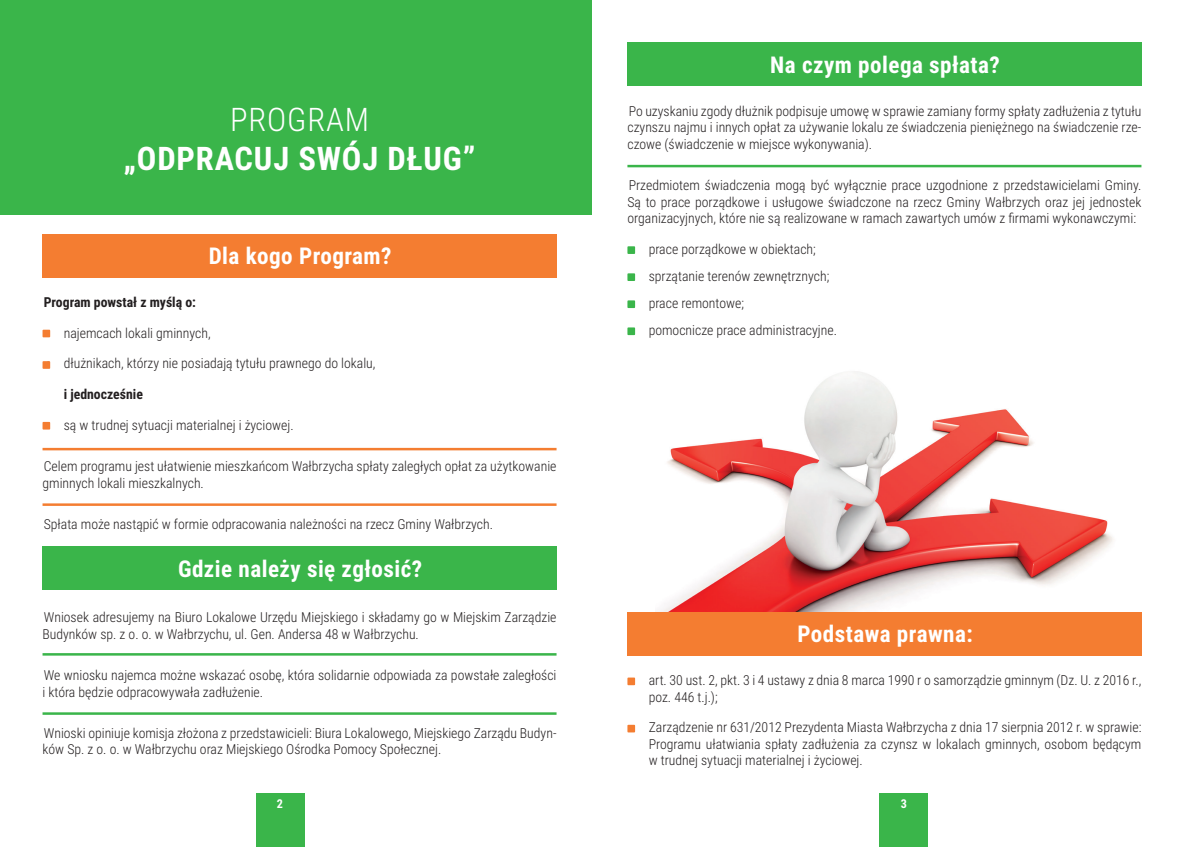
<style>
.page{position:relative;width:1184px;height:847px;background:#fff}
.page>*{position:absolute;margin:0;border:0;box-sizing:border-box;transform-origin:0 0}
.t1{font:700 32.5px "Roboto Condensed";letter-spacing:.025em;color:#fff}
.t2{font:300 32.5px "Roboto Condensed";letter-spacing:.025em;color:#fff}
.t3{font:700 23.12px "Roboto Condensed";letter-spacing:.02em;color:#fff}
.t4{font:300 13.75px/16.5px "Roboto Condensed";color:#231f20}
.t5{font:700 13.75px "Roboto Condensed";color:#231f20}
.t6{font:700 12.12px "Roboto Condensed";color:#fff}
</style>
<div class="page">
<div style="left:256px;top:793px;width:48px;height:54px;background:#3ab54a"></div>
<div style="left:880px;top:793px;width:48px;height:54px;background:#3ab54a"></div>
<img style="left:658px;top:371px;width:456px;height:241px">
<div style="left:0;top:0;width:592px;height:214px;background:#3ab54a"></div>
<div style="left:43px;top:234px;width:513px;height:43px;background:#f47d31"></div>
<div style="left:627px;top:612px;width:514px;height:44px;background:#f47d31"></div>
<div style="left:43px;top:546px;width:513px;height:44px;background:#3ab54a"></div>
<hr style="left:43px;top:448px;width:513px;height:2px;background:#f47d31">
<hr style="left:43px;top:503px;width:513px;height:3px;background:#f47d31">
<hr style="left:43px;top:653px;width:513px;height:3px;background:#3ab54a">
<hr style="left:43px;top:712px;width:513px;height:3px;background:#3ab54a">
<div style="left:43px;top:330px;width:7px;height:7px;background:#f47d31"></div>
<div style="left:627px;top:43px;width:514px;height:43px;background:#3ab54a"></div>
<hr style="left:627px;top:165px;width:514px;height:2px;background:#3ab54a">
<div style="left:627px;top:246px;width:8px;height:8px;background:#3ab54a"></div>
<div style="left:627px;top:273px;width:8px;height:8px;background:#3ab54a"></div>
<div style="left:627px;top:300px;width:8px;height:8px;background:#3ab54a"></div>
<div style="left:627px;top:327px;width:8px;height:8px;background:#3ab54a"></div>
<div style="left:627px;top:677px;width:8px;height:8px;background:#f47d31"></div>
<div style="left:627px;top:725px;width:8px;height:7px;background:#f47d31"></div>
<div style="left:43px;top:361px;width:7px;height:8px;background:#f47d31"></div>
<div style="left:43px;top:422px;width:7px;height:7px;background:#f47d31"></div>
<h1 class="t2" style="left:230px;top:97px;width:140px">PROGRAM</h1>
<h1 class="t1" style="left:124px;top:136px;width:353px">„ODPRACUJ SWÓJ DŁUG”</h1>
<h2 class="t3" style="left:209px;top:240px;width:184px">Dla kogo Program?</h2>
<p class="t5" style="left:44px;top:292px;width:154px">Program powstał z myślą o:</p>
<p class="t4" style="left:46px;top:324px;width:166px">• najemcach lokali gminnych,</p>
<p class="t4" style="left:46px;top:355px;width:331px">• dłużnikach, którzy nie posiadają tytułu prawnego do lokalu,</p>
<p class="t5" style="left:64px;top:384px;width:81px">i jednocześnie</p>
<p class="t4" style="left:46px;top:416px;width:249px">• są w trudnej sytuacji materialnej i życiowej.</p>
<p class="t4" style="left:43px;top:457px;width:515px">Celem programu jest ułatwienie mieszkańcom Wałbrzycha spłaty zaległych opłat za użytkowanie gminnych lokali mieszkalnych.</p>
<p class="t4" style="left:44px;top:515px;width:451px">Spłata może nastąpić w formie odpracowania należności na rzecz Gminy Wałbrzych.</p>
<h2 class="t3" style="left:178px;top:552px;width:246px">Gdzie należy się zgłosić?</h2>
<p class="t4" style="left:43px;top:609px;width:515px">Wniosek adresujemy na Biuro Lokalowe Urzędu Miejskiego i składamy go w Miejskim Zarządzie<br>Budynków sp. z o. o. w Wałbrzychu, ul. Gen. Andersa 48 w Wałbrzychu.</p>
<p class="t4" style="left:43px;top:666px;width:515px">We wniosku najemca możne wskazać osobę, która solidarnie odpowiada za powstałe zaległości i która będzie odpracowywała zadłużenie.</p>
<p class="t4" style="left:43px;top:724px;width:515px">Wnioski opiniuje komisja złożona z przedstawicieli: Biura Lokalowego, Miejskiego Zarządu Budyn&shy;ków Sp. z o. o. w Wałbrzychu oraz Miejskiego Ośrodka Pomocy Społecznej.</p>
<h2 class="t3" style="left:770px;top:49px;width:231px">Na czym polega spłata?</h2>
<p class="t4" style="left:627px;top:102px;width:515px;text-align:justify">Po uzyskaniu zgody dłużnik podpisuje umowę w sprawie zamiany formy spłaty zadłużenia z tytułu czynszu najmu i innych opłat za używanie lokalu ze świadczenia pieniężnego na świadczenie rze&shy;czowe (świadczenie w miejsce wykonywania).</p>
<p class="t4" style="left:627px;top:176px;width:515px;text-align:justify">Przedmiotem świadczenia mogą być wyłącznie prace uzgodnione z przedstawicielami Gminy.<br>Są to prace porządkowe i usługowe świadczone na rzecz Gminy Wałbrzych oraz jej jednostek organizacyjnych, które nie są realizowane w ramach zawartych umów z firmami wykonawczymi:</p>
<p class="t4" style="left:631px;top:240px;width:186px">• prace porządkowe w obiektach;</p>
<p class="t4" style="left:631px;top:267px;width:200px">• sprzątanie terenów zewnętrznych;</p>
<p class="t4" style="left:631px;top:294px;width:114px">• prace remontowe;</p>
<p class="t4" style="left:631px;top:321px;width:207px">• pomocnicze prace administracyjne.</p>
<h2 class="t3" style="left:797px;top:618px;width:177px">Podstawa prawna:</h2>
<p class="t4" style="left:648px;top:671px;width:494px;text-indent:-18px">• art. 30 ust. 2, pkt. 3 i 4 ustawy z dnia 8 marca 1990 r o samorządzie gminnym (Dz. U. z 2016 r., poz. 446 t.j.);</p>
<p class="t4" style="left:648px;top:719px;width:494px;text-align:justify;text-indent:-18px">• Zarządzenie nr 631/2012 Prezydenta Miasta Wałbrzycha z dnia 17 sierpnia 2012 r. w sprawie:<br>Programu ułatwiania spłaty zadłużenia za czynsz w lokalach gminnych, osobom będącym w trudnej sytuacji materialnej i życiowej.</p>
<p class="t6" style="left:277px;top:795px;width:8px">2</p>
<p class="t6" style="left:900px;top:795px;width:8px">3</p>
</div>
